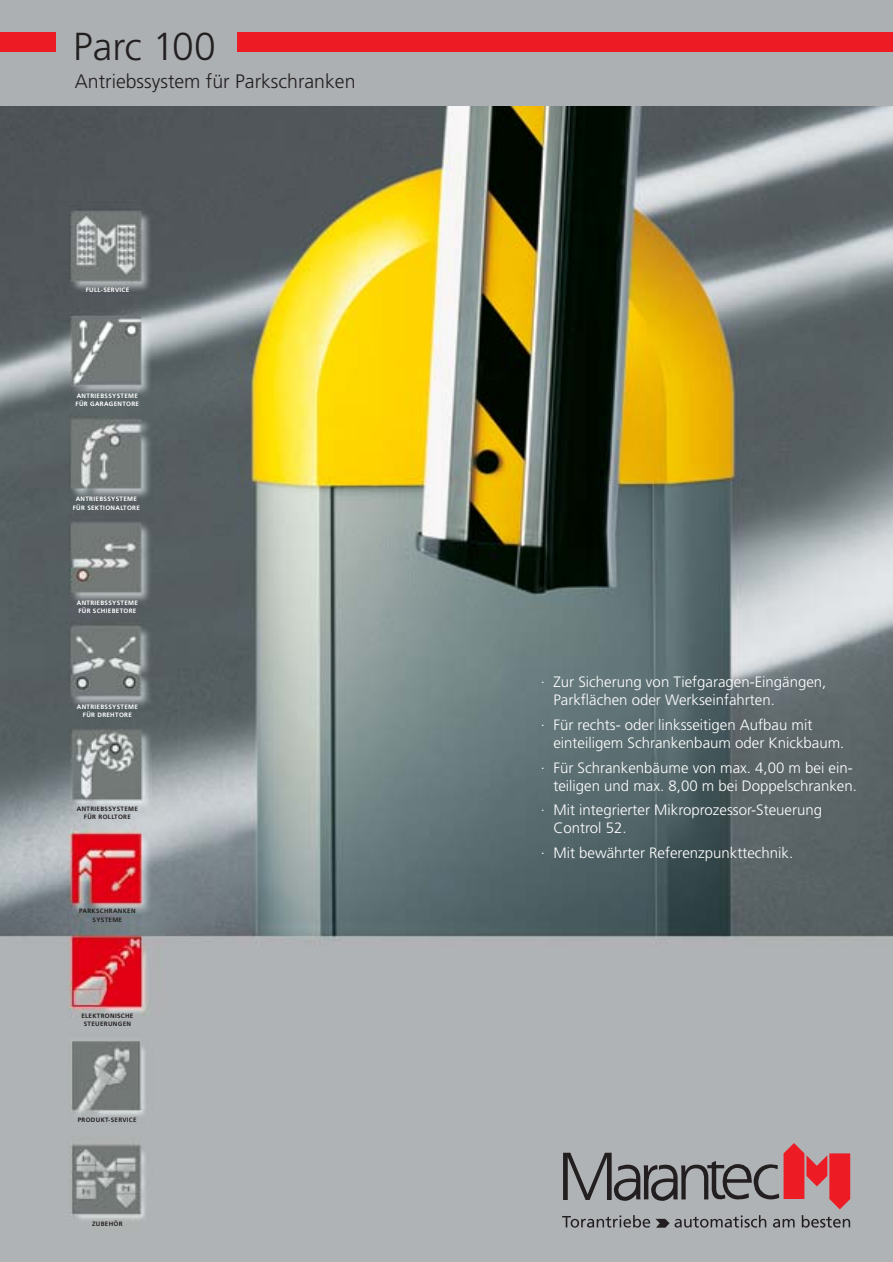
<style>
.page{position:relative;width:893px;height:1262px;background:#fff}
.page>*{position:absolute;margin:0;border:0;box-sizing:border-box;transform-origin:0 0}
.t1{font:300 39px "Frutiger";color:#231f20}
.t2{font:300 19.5px "Frutiger";color:#231f20}
.t3{font:300 15px/18px "Frutiger";color:#fff}
.t4{font:700 6.3px/8.1px "Frutiger";letter-spacing:.05em;color:#fff}
.t5{font:700 6.3px/8.1px "Frutiger";letter-spacing:.05em;color:#231f20;text-align:center}
</style>
<div class="page">
<div style="left:0;top:0;width:892px;height:1261px;background:#acb0b3"></div>
<img style="left:0;top:106px;width:892px;height:1122px">
<div style="left:0;top:33px;width:55px;height:19px;background:#ed1c24"></div>
<div style="left:237px;top:33px;width:655px;height:19px;background:#ed1c24"></div>
<svg style="left:563px;top:1143px;width:287px;height:66px"></svg>
<svg style="left:773px;top:1218px;width:21px;height:9px"></svg>
<svg style="left:801px;top:1215px;width:49px;height:12px"></svg>
<svg style="left:562px;top:1215px;width:204px;height:12px"></svg>
<h1 class="t1" style="left:73px;top:30px;width:144px">Parc 100</h1>
<h2 class="t2" style="left:75px;top:73px;width:282px">Antriebssystem für Parkschranken</h2>
<p class="t4" style="left:86px;top:286px;width:45px">FULL-SERVICE</p>
<p class="t4" style="left:76px;top:392px;width:65px">ANTRIEBSSYSTEME<br>FÜR GARAGENTORE</p>
<p class="t4" style="left:73px;top:495px;width:69px;text-align:center">ANTRIEBSSYSTEME<br>FÜR SEKTIONALTORE</p>
<p class="t4" style="left:77px;top:599px;width:63px">ANTRIEBSSYSTEME<br>FÜR SCHIEBETORE</p>
<p class="t4" style="left:77px;top:703px;width:63px;text-align:center">ANTRIEBSSYSTEME<br>FÜR DREHTORE</p>
<p class="t5" style="left:77px;top:805px;width:63px">ANTRIEBSSYSTEME<br>FÜR ROLLTORE</p>
<p class="t5" style="left:79px;top:907px;width:58px">PARKSCHRANKEN<br>SYSTEME</p>
<p class="t5" style="left:81px;top:1012px;width:54px">ELEKTRONISCHE<br>STEUERUNGEN</p>
<p class="t5" style="left:78px;top:1116px;width:60px">PRODUKT-SERVICE</p>
<p class="t5" style="left:92px;top:1220px;width:32px">ZUBEHÖR</p>
<p class="t3" style="left:553px;top:673px;width:274px;text-indent:-13px">· Zur Sicherung von Tiefgaragen-Eingängen,<br>Parkflächen oder Werkseinfahrten.</p>
<p class="t3" style="left:553px;top:716px;width:292px;text-indent:-13px">· Für rechts- oder linksseitigen Aufbau mit einteiligem Schrankenbaum oder Knickbaum.</p>
<p class="t3" style="left:540px;top:759px;width:318px;text-align:right">· Für Schrankenbäume von max. 4,00 m bei ein&shy;teiligen und max. 8,00 m bei Doppelschranken.</p>
<p class="t3" style="left:553px;top:802px;width:270px;text-indent:-13px">· Mit integrierter Mikroprozessor-Steuerung<br>Control 52.</p>
<p class="t3" style="left:540px;top:845px;width:254px">· Mit bewährter Referenzpunkttechnik.</p>
</div>
